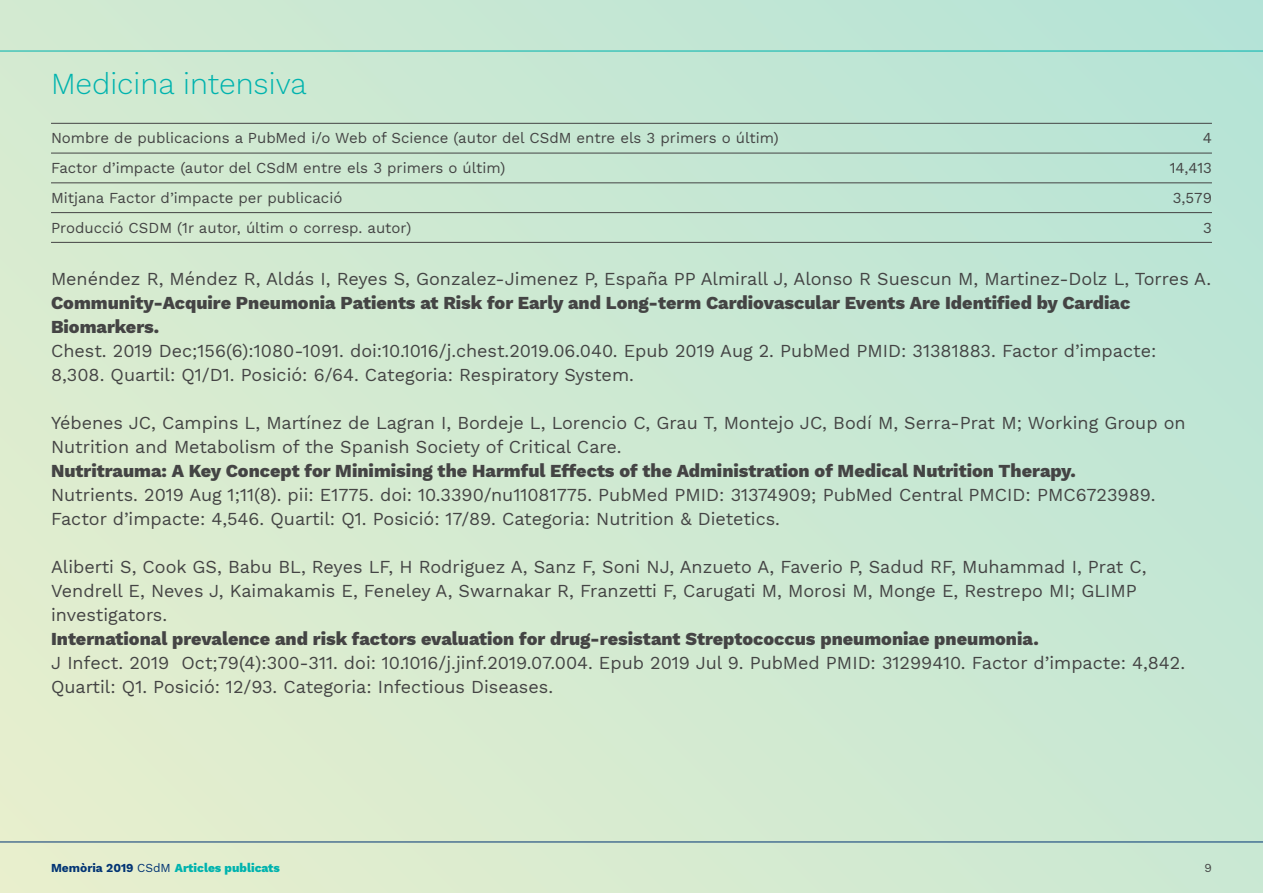
<style>
.page{position:relative;width:1263px;height:893px;background:#fff}
.page>*{position:absolute;margin:0;border:0;box-sizing:border-box;transform-origin:0 0}
.t1{font:300 30px "Work Sans";color:#00b3ae}
.t2{font:18px/24px "Work Sans";color:#444}
.t3{font:800 18px/24px "Work Sans";color:#444}
.t4{font:15px/30px "Work Sans";color:#444}
.t5{font:800 12px "Work Sans";color:#00b3ae}
.t6{font:12px "Work Sans";color:#444}
.s1{font-weight:700;color:#023474}
.s2{font-weight:400;color:#023474}
</style>
<div class="page">
<div style="left:0;top:0;width:1263px;height:893px;background:linear-gradient(to right,#deeccf,#bee5d5)"></div>
<hr style="left:0;top:842px;width:1263px;height:1px;background:#023474">
<hr style="left:0;top:51px;width:1263px;height:1px;background:#00b3ae">
<hr style="left:51px;top:123px;width:1161px;height:1px;background:#444">
<hr style="left:51px;top:153px;width:1161px;height:1px;background:#444">
<hr style="left:51px;top:182px;width:1161px;height:1px;background:#444">
<hr style="left:51px;top:212px;width:1161px;height:1px;background:#444">
<hr style="left:51px;top:242px;width:1161px;height:1px;background:#444">
<h1 class="t1" style="left:51px;top:61px;width:257px">Medicina intensiva</h1>
<p class="t4" style="left:51px;top:122px;width:729px">Nombre de publicacions a PubMed i/o Web of Science (autor del CSdM entre els 3 primers o últim)<br>Factor d’impacte (autor del CSdM entre els 3 primers o últim)<br>Mitjana Factor d’impacte per publicació<br>Producció CSDM (1r autor, últim o corresp. autor)</p>
<p class="t4" style="left:1170px;top:122px;width:44px;text-align:right">4<br>14,413<br>3,579<br>3</p>
<p class="t2" style="left:51px;top:266px;width:1161px">Menéndez R, Méndez R, Aldás I, Reyes S, Gonzalez-Jimenez P, España PP Almirall J, Alonso R Suescun M, Martinez-Dolz L, Torres A.</p>
<p class="t3" style="left:51px;top:290px;width:1081px">Community-Acquire Pneumonia Patients at Risk for Early and Long-term Cardiovascular Events Are Identified by Cardiac<br>Biomarkers.</p>
<p class="t2" style="left:51px;top:338px;width:1107px">Chest. 2019 Dec;156(6):1080-1091. doi:10.1016/j.chest.2019.06.040. Epub 2019 Aug 2. PubMed PMID: 31381883. Factor d’impacte:<br>8,308. Quartil: Q1/D1. Posició: 6/64. Categoria: Respiratory System.</p>
<p class="t2" style="left:51px;top:410px;width:1136px">Yébenes JC, Campins L, Martínez de Lagran I, Bordeje L, Lorencio C, Grau T, Montejo JC, Bodí M, Serra-Prat M; Working Group on<br>Nutrition and Metabolism of the Spanish Society of Critical Care.</p>
<p class="t3" style="left:51px;top:458px;width:1026px">Nutritrauma: A Key Concept for Minimising the Harmful Effects of the Administration of Medical Nutrition Therapy.</p>
<p class="t2" style="left:51px;top:482px;width:1106px">Nutrients. 2019 Aug 1;11(8). pii: E1775. doi: 10.3390/nu11081775. PubMed PMID: 31374909; PubMed Central PMCID: PMC6723989.<br>Factor d’impacte: 4,546. Quartil: Q1. Posició: 17/89. Categoria: Nutrition &amp; Dietetics.</p>
<p class="t2" style="left:51px;top:554px;width:1097px">Aliberti S, Cook GS, Babu BL, Reyes LF, H Rodriguez A, Sanz F, Soni NJ, Anzueto A, Faverio P, Sadud RF, Muhammad I, Prat C,<br>Vendrell E, Neves J, Kaimakamis E, Feneley A, Swarnakar R, Franzetti F, Carugati M, Morosi M, Monge E, Restrepo MI; GLIMP investigators.</p>
<p class="t3" style="left:51px;top:626px;width:989px">International prevalence and risk factors evaluation for drug-resistant Streptococcus pneumoniae pneumonia.</p>
<p class="t2" style="left:51px;top:650px;width:1136px">J Infect. 2019 Oct;79(4):300-311. doi: 10.1016/j.jinf.2019.07.004. Epub 2019 Jul 9. PubMed PMID: 31299410. Factor d’impacte: 4,842.<br>Quartil: Q1. Posició: 12/93. Categoria: Infectious Diseases.</p>
<p class="t5" style="left:51px;top:859px;width:230px"><span class="s1">Memòria 2019</span> <span class="s2">CSdM</span> Articles publicats</p>
<p class="t6" style="left:1204px;top:859px;width:9px">9</p>
</div>
